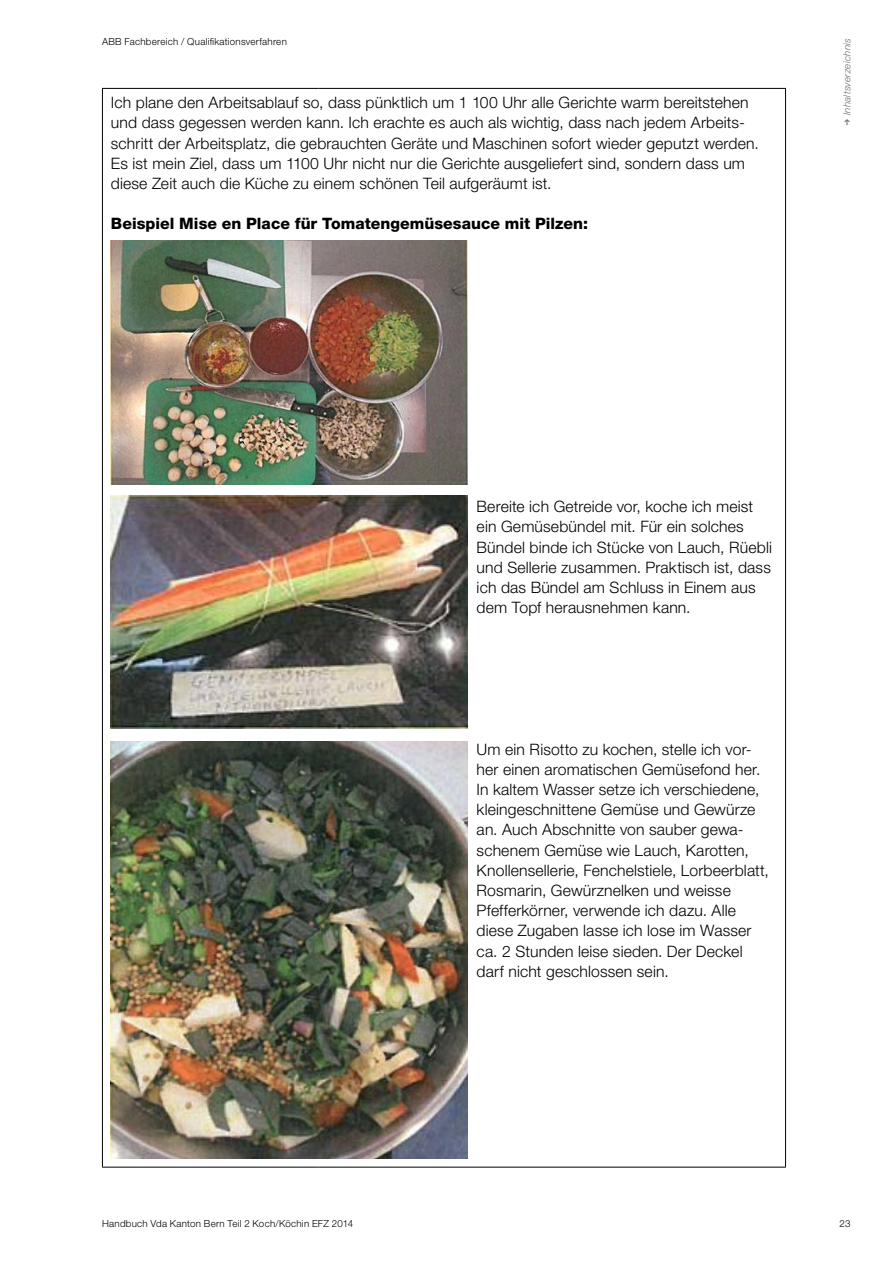
<style>
.page{position:relative;width:893px;height:1263px;background:#fff}
.page>*{position:absolute;margin:0;border:0;box-sizing:border-box;transform-origin:0 0}
.t1{font:300 15.75px/20.2px "Helvetica Neue LT Std";letter-spacing:.01em;color:#000}
.t2{font:800 15.75px "Helvetica Neue LT Std";color:#000}
.t3{font:300 9.75px "Helvetica Neue LT Std";letter-spacing:.025em;color:#000}
.t4{font:italic 300 9.75px "Helvetica Neue LT Std";letter-spacing:.015em;color:#706f6f}
</style>
<div class="page">
<hr style="left:102px;top:88px;width:217px;height:1px;background:#000">
<hr style="left:102px;top:89px;width:1px;height:1078px;background:#000">
<hr style="left:319px;top:88px;width:467px;height:1px;background:#000">
<hr style="left:785px;top:89px;width:1px;height:1078px;background:#000">
<hr style="left:102px;top:1167px;width:217px;height:1px;background:#000">
<hr style="left:319px;top:1167px;width:467px;height:1px;background:#000">
<img style="left:111px;top:240px;width:357px;height:245px">
<img style="left:111px;top:495px;width:357px;height:234px">
<img style="left:111px;top:741px;width:357px;height:417px">
<p class="t3" style="left:102px;top:36px;width:186px">ABB Fachbereich / Qualifikationsverfahren</p>
<p class="t1" style="left:111px;top:92px;width:649px">Ich plane den Arbeitsablauf so, dass pünktlich um 1 100 Uhr alle Gerichte warm bereitstehen und dass gegessen werden kann. Ich erachte es auch als wichtig, dass nach jedem Arbeits&shy;schritt der Arbeitsplatz, die gebrauchten Geräte und Maschinen sofort wieder geputzt werden.<br>Es ist mein Ziel, dass um 1100 Uhr nicht nur die Gerichte ausgeliefert sind, sondern dass um diese Zeit auch die Küche zu einem schönen Teil aufgeräumt ist.</p>
<p class="t2" style="left:111px;top:214px;width:479px">Beispiel Mise en Place für Tomatengemüsesauce mit Pilzen:</p>
<p class="t4" style="left:841px;top:115px;width:79px;rotate:-90deg">Inhaltsverzeichnis</p>
<p class="t3" style="left:102px;top:1218px;width:253px">Handbuch Vda Kanton Bern Teil 2 Koch/Köchin EFZ 2014</p>
<p class="t1" style="left:477px;top:496px;width:297px">Bereite ich Getreide vor, koche ich meist ein Gemüsebündel mit. Für ein solches Bündel binde ich Stücke von Lauch, Rüebli und Sellerie zusammen. Praktisch ist, dass ich das Bündel am Schluss in Einem aus dem Topf herausnehmen kann.</p>
<p class="t1" style="left:477px;top:738px;width:294px">Um ein Risotto zu kochen, stelle ich vor&shy;her einen aromatischen Gemüsefond her.<br>In kaltem Wasser setze ich verschiedene, kleingeschnittene Gemüse und Gewürze an. Auch Abschnitte von sauber gewa&shy;schenem Gemüse wie Lauch, Karotten, Knollensellerie, Fenchelstiele, Lorbeerblatt, Rosmarin, Gewürznelken und weisse Pfefferkörner, verwende ich dazu. Alle diese Zugaben lasse ich lose im Wasser ca. 2 Stunden leise sieden. Der Deckel darf nicht geschlossen sein.</p>
<p class="t3" style="left:839px;top:1218px;width:12px">23</p>
</div>
